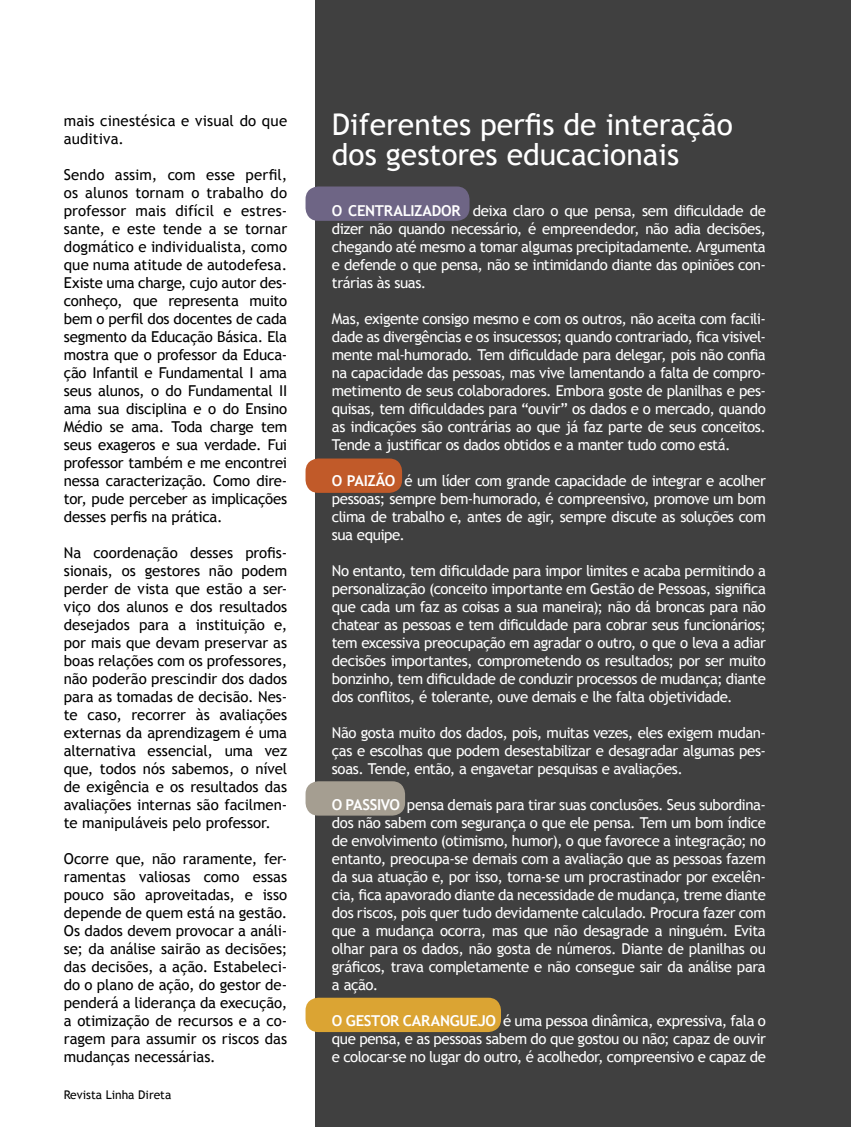
<style>
.page{position:relative;width:851px;height:1127px;background:#fff}
.page>*{position:absolute;margin:0;border:0;box-sizing:border-box;transform-origin:0 0}
.t1{font:30px/30px "Trebuchet MS";color:#fff}
.t2{font:15px/18px "Trebuchet MS";letter-spacing:-.03em;color:#fff;text-align:justify}
.t3{font:15px/18px "Trebuchet MS";letter-spacing:-.005em;color:#000;text-align:justify}
.t4{font:12px "Trebuchet MS";color:#000}
.s1{font-weight:700}
</style>
<div class="page">
<div style="left:316px;top:0;width:534px;height:1127px;background:#404040"></div>
<div style="left:305px;top:458px;width:97px;height:35px;background:#c15a29;border-radius:13px"></div>
<div style="left:305px;top:186px;width:164px;height:35px;background:#6e6585;border-radius:13px"></div>
<div style="left:305px;top:781px;width:100px;height:34px;background:#a59e91;border-radius:13px"></div>
<div style="left:305px;top:998px;width:196px;height:34px;background:#dba433;border-radius:13px"></div>
<p class="t3" style="left:64px;top:112px;width:225px">mais cinestésica e visual do que auditiva.</p>
<p class="t3" style="left:64px;top:166px;width:225px">Sendo assim, com esse perfil, os alunos tornam o trabalho do professor mais difícil e estres&shy;sante, e este tende a se tornar dogmático e individualista, como que numa atitude de autodefesa.<br>Existe uma charge, cujo autor des&shy;conheço, que representa muito bem o perfil dos docentes de cada segmento da Educação Básica. Ela mostra que o professor da Educa&shy;ção Infantil e Fundamental I ama seus alunos, o do Fundamental II ama sua disciplina e o do Ensino Médio se ama. Toda charge tem seus exageros e sua verdade. Fui professor também e me encontrei nessa caracterização. Como dire&shy;tor, pude perceber as implicações desses perfis na prática.</p>
<p class="t3" style="left:64px;top:544px;width:225px">Na coordenação desses profis&shy;sionais, os gestores não podem perder de vista que estão a ser&shy;viço dos alunos e dos resultados desejados para a instituição e, por mais que devam preservar as boas relações com os professores, não poderão prescindir dos dados para as tomadas de decisão. Nes&shy;te caso, recorrer às avaliações externas da aprendizagem é uma alternativa essencial, uma vez que, todos nós sabemos, o nível de exigência e os resultados das avaliações internas são facilmen&shy;te manipuláveis pelo professor.</p>
<p class="t3" style="left:64px;top:850px;width:225px">Ocorre que, não raramente, fer&shy;ramentas valiosas como essas pouco são aproveitadas, e isso depende de quem está na gestão.<br>Os dados devem provocar a análi&shy;se; da análise sairão as decisões; das decisões, a ação. Estabeleci&shy;do o plano de ação, do gestor de&shy;penderá a liderança da execução, a otimização de recursos e a co&shy;ragem para assumir os riscos das mudanças necessárias.</p>
<p class="t4" style="left:64px;top:1088px;width:109px">Revista Linha Direta</p>
<h1 class="t1" style="left:332px;top:109px;width:402px">Diferentes perfis de interação dos gestores educacionais</h1>
<p class="t2" style="left:332px;top:202px;width:435px"><span class="s1">O CENTRALIZADOR</span> deixa claro o que pensa, sem dificuldade de dizer não quando necessário, é empreendedor, não adia decisões, chegando até mesmo a tomar algumas precipitadamente. Argumenta e defende o que pensa, não se intimidando diante das opiniões con&shy;trárias às suas.</p>
<p class="t2" style="left:332px;top:310px;width:435px">Mas, exigente consigo mesmo e com os outros, não aceita com facili&shy;dade as divergências e os insucessos; quando contrariado, fica visivel&shy;mente mal-humorado. Tem dificuldade para delegar, pois não confia na capacidade das pessoas, mas vive lamentando a falta de compro&shy;metimento de seus colaboradores. Embora goste de planilhas e pes&shy;quisas, tem dificuldades para “ouvir” os dados e o mercado, quando as indicações são contrárias ao que já faz parte de seus conceitos.<br>Tende a justificar os dados obtidos e a manter tudo como está.</p>
<p class="t2" style="left:332px;top:472px;width:435px"><span class="s1">O PAIZÃO</span> é um líder com grande capacidade de integrar e acolher pessoas; sempre bem-humorado, é compreensivo, promove um bom clima de trabalho e, antes de agir, sempre discute as soluções com sua equipe.</p>
<p class="t2" style="left:332px;top:562px;width:435px">No entanto, tem dificuldade para impor limites e acaba permitindo a personalização (conceito importante em Gestão de Pessoas, significa que cada um faz as coisas a sua maneira); não dá broncas para não chatear as pessoas e tem dificuldade para cobrar seus funcionários; tem excessiva preocupação em agradar o outro, o que o leva a adiar decisões importantes, comprometendo os resultados; por ser muito bonzinho, tem dificuldade de conduzir processos de mudança; diante dos conflitos, é tolerante, ouve demais e lhe falta objetividade.</p>
<p class="t2" style="left:332px;top:724px;width:435px">Não gosta muito dos dados, pois, muitas vezes, eles exigem mudan&shy;ças e escolhas que podem desestabilizar e desagradar algumas pes&shy;soas. Tende, então, a engavetar pesquisas e avaliações.</p>
<p class="t2" style="left:332px;top:796px;width:435px"><span class="s1">O PASSIVO</span> pensa demais para tirar suas conclusões. Seus subordina&shy;dos não sabem com segurança o que ele pensa. Tem um bom índice de envolvimento (otimismo, humor), o que favorece a integração; no entanto, preocupa-se demais com a avaliação que as pessoas fazem da sua atuação e, por isso, torna-se um procrastinador por excelên&shy;cia, fica apavorado diante da necessidade de mudança, treme diante dos riscos, pois quer tudo devidamente calculado. Procura fazer com que a mudança ocorra, mas que não desagrade a ninguém. Evita olhar para os dados, não gosta de números. Diante de planilhas ou gráficos, trava completamente e não consegue sair da análise para a ação.</p>
<p class="t2" style="left:332px;top:1012px;width:435px"><span class="s1">O GESTOR CARANGUEJO</span> é uma pessoa dinâmica, expressiva, fala o que pensa, e as pessoas sabem do que gostou ou não; capaz de ouvir e colocar-se no lugar do outro, é acolhedor, compreensivo e capaz de</p>
</div>
